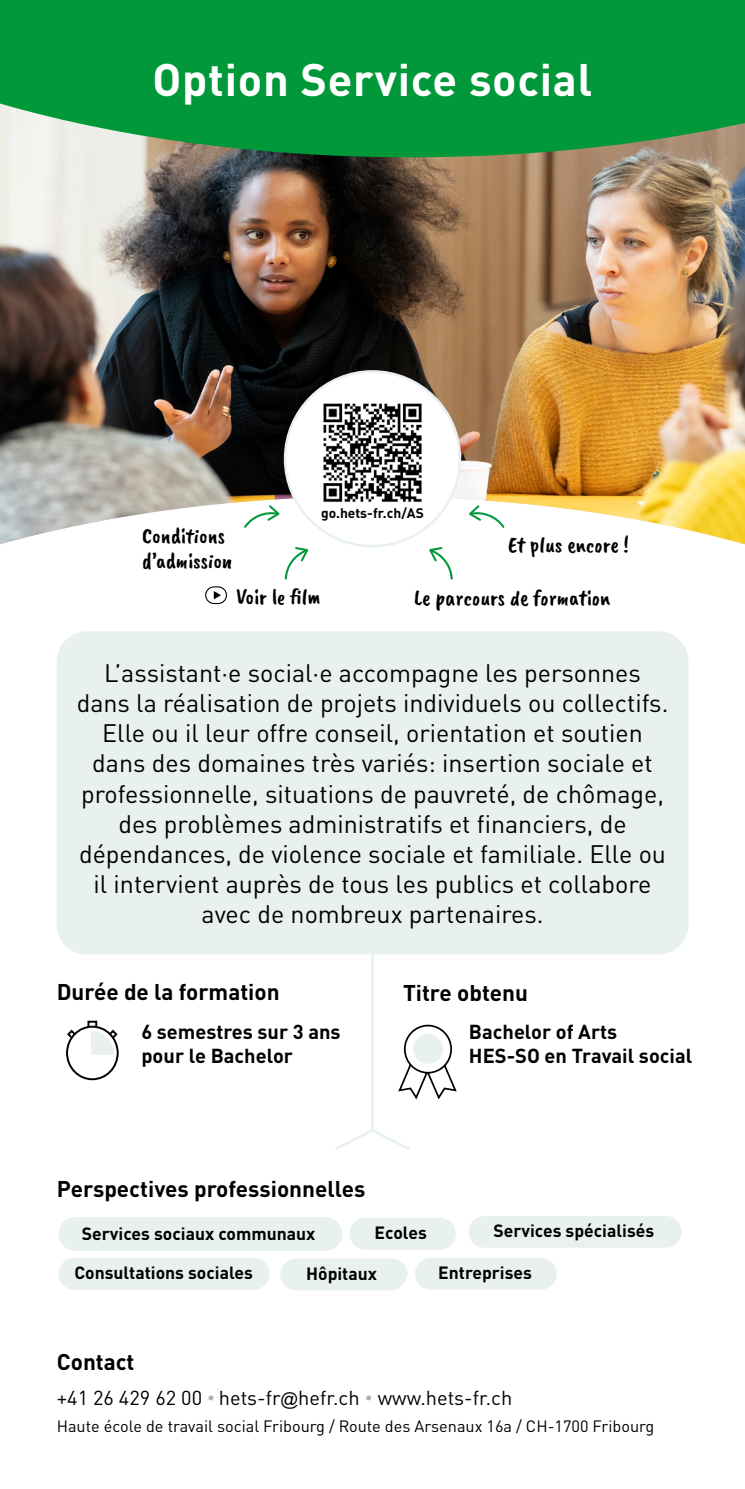
<style>
.page{position:relative;width:745px;height:1489px;background:#fff}
.page>*{position:absolute;margin:0;border:0;box-sizing:border-box;transform-origin:0 0}
.t1{font:700 45px "DINOT";letter-spacing:.015em;color:#fff}
.t2{font:25px/30px "DINOT";color:#000;text-align:center}
.t3{font:22.5px/25px "Caveat Brush";color:#000}
.t4{font:700 22.5px "DINOT";color:#000}
.t5{font:700 20px/24px "DINOT";color:#000}
.t6{font:20px "DINOT";color:#000}
.t7{font:700 17.5px "DINOT";color:#000}
.t8{font:16.25px "DINOT";color:#000}
.t9{font:700 13.75px "DINOT";color:#000}
.s1{font-size:15px;color:#b5aea3}
.s2{font-family:"Arial";font-size:17.5px}
</style>
<div class="page">
<img style="left:0;top:157px;width:744px;height:387px">
<hr style="left:371px;top:930px;width:2px;height:200px;background:#e8f0f0">
<svg style="left:335px;top:1127px;width:75px;height:23px"></svg>
<svg style="left:0;top:0;width:744px;height:157px;background:#119b43"></svg>
<div style="left:285px;top:371px;width:174px;height:175px;background:#fff;border-radius:50%"></div>
<div style="left:58px;top:1217px;width:284px;height:33px;background:#e8f0f0;border-radius:17px"></div>
<div style="left:58px;top:1257px;width:211px;height:32px;background:#e8f0f0;border-radius:16px"></div>
<div style="left:414px;top:1257px;width:142px;height:32px;background:#e8f0f0;border-radius:16px"></div>
<div style="left:57px;top:631px;width:631px;height:323px;background:#e8f0f0;border-radius:30px"></div>
<svg style="left:242px;top:503px;width:42px;height:32px"></svg>
<svg style="left:284px;top:547px;width:25px;height:33px"></svg>
<svg style="left:429px;top:547px;width:24px;height:33px"></svg>
<svg style="left:464px;top:503px;width:42px;height:32px"></svg>
<div style="left:205px;top:586px;width:22px;height:18px;border:1px solid #000;border-radius:8px"></div>
<svg style="left:214px;top:591px;width:6px;height:8px"></svg>
<svg style="left:398px;top:1024px;width:59px;height:76px"></svg>
<div style="left:413px;top:1033px;width:29px;height:30px;background:#e8f0f0;border-radius:50%"></div>
<div style="left:66px;top:1025px;width:53px;height:55px;border:2px solid #000;border-radius:50%"></div>
<div style="left:87px;top:1020px;width:10px;height:8px;border:2px solid #000"></div>
<svg style="left:67px;top:1029px;width:10px;height:10px"></svg>
<svg style="left:91px;top:1028px;width:28px;height:26px"></svg>
<svg style="left:280px;top:1258px;width:127px;height:32px;background:#e9f1f1"></svg>
<div style="left:349px;top:1217px;width:106px;height:32px;background:#e8f0f0;border-radius:16px"></div>
<div style="left:468px;top:1215px;width:213px;height:32px;background:#e8f0f0;border-radius:16px"></div>
<img style="left:323px;top:403px;width:99px;height:99px">
<h1 class="t1" style="left:152px;top:44px;width:441px">Option Service social</h1>
<p class="t3" style="left:142px;top:523px;width:91px">Conditions d’admission</p>
<p class="t9" style="left:321px;top:502px;width:104px">go.hets-fr.ch/AS</p>
<p class="t3" style="left:507px;top:533px;width:122px">Et plus encore !</p>
<p class="t3" style="left:236px;top:585px;width:86px">Voir le film</p>
<p class="t3" style="left:414px;top:585px;width:197px">Le parcours de formation</p>
<p class="t2" style="left:77px;top:656px;width:593px">L’assistant·e social·e accompagne les personnes dans la réalisation de projets individuels ou collectifs.<br>Elle ou il leur offre conseil, orientation et soutien dans des domaines très variés: insertion sociale et professionnelle, situations de pauvreté, de chômage, des problèmes administratifs et financiers, de dépendances, de violence sociale et familiale. Elle ou il intervient auprès de tous les publics et collabore avec de nombreux partenaires.</p>
<p class="t4" style="left:57px;top:974px;width:224px">Durée de la formation</p>
<p class="t4" style="left:403px;top:975px;width:126px">Titre obtenu</p>
<p class="t5" style="left:141px;top:1018px;width:200px">6 semestres sur 3 ans pour le Bachelor</p>
<p class="t5" style="left:468px;top:1018px;width:225px">Bachelor of Arts<br>HES-SO en Travail social</p>
<p class="t4" style="left:57px;top:1171px;width:310px">Perspectives professionnelles</p>
<p class="t7" style="left:82px;top:1219px;width:235px">Services sociaux communaux</p>
<p class="t7" style="left:74px;top:1259px;width:180px">Consultations sociales</p>
<p class="t7" style="left:438px;top:1259px;width:95px">Entreprises</p>
<p class="t7" style="left:374px;top:1219px;width:54px">Ecoles</p>
<p class="t7" style="left:493px;top:1217px;width:162px">Services spécialisés</p>
<p class="t7" style="left:306px;top:1259px;width:72px">Hôpitaux</p>
<p class="t4" style="left:57px;top:1344px;width:79px">Contact</p>
<p class="t6" style="left:57px;top:1382px;width:457px">+41 26 429 62 00 <span class="s1">•</span> hets-fr<span class="s2">@</span>hefr.ch <span class="s1">•</span> www.hets-fr.ch</p>
<p class="t8" style="left:57px;top:1413px;width:598px">Haute école de travail social Fribourg / Route des Arsenaux 16a / CH-1700 Fribourg</p>
</div>
